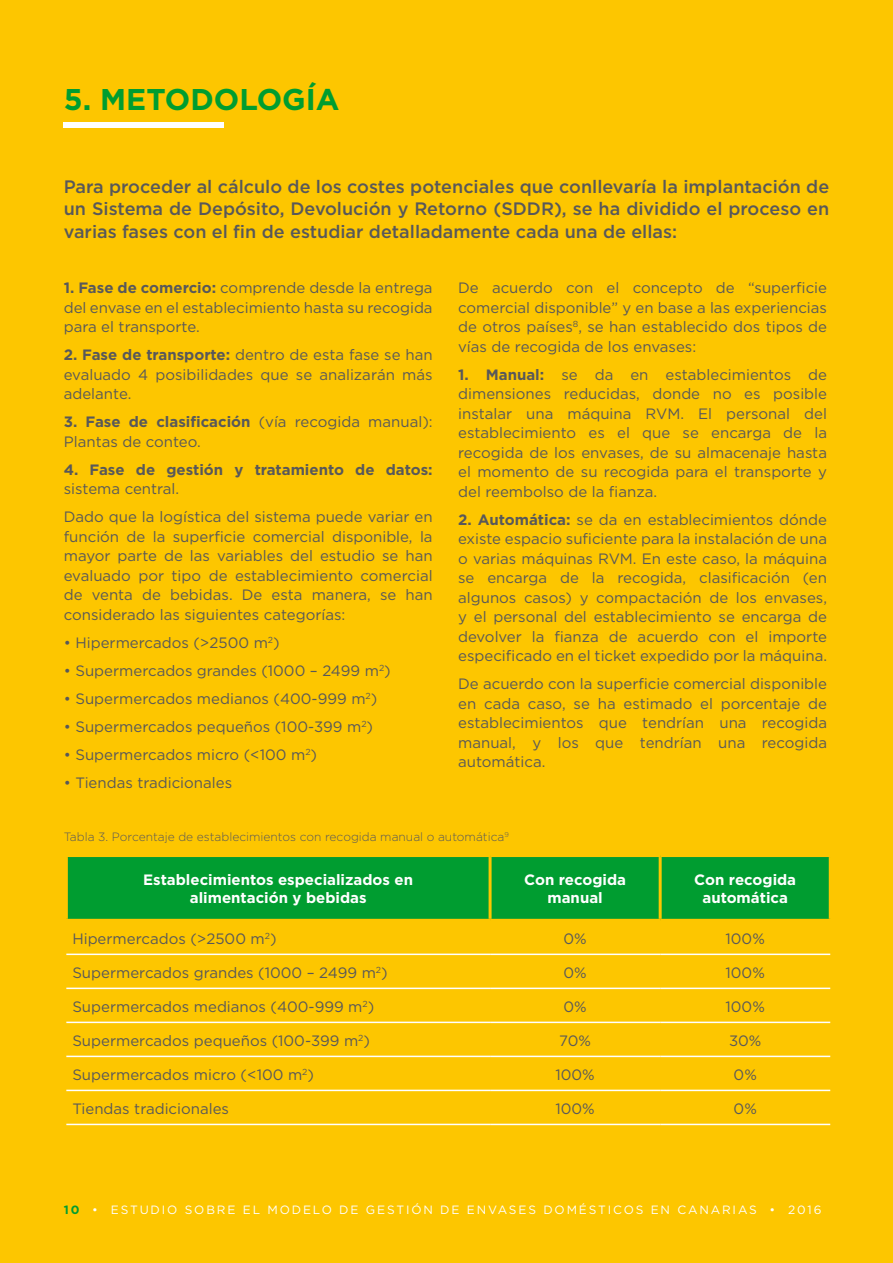
<style>
.page{position:relative;width:893px;height:1263px;background:#fdc600}
.page>*{position:absolute;margin:0;border:0;box-sizing:border-box;transform-origin:0 0}
.t1{font:700 30px "Gotham";color:#009d30}
.t2{font:500 18px/22.5px "Gotham";color:#58585a;text-align:justify}
.t3{font:15px/19.5px "Gotham";color:#58585a;text-align:justify}
.t4{font:700 15px/18px "Gotham";color:#fff;text-align:center}
.t5{font:700 15px "Gotham";color:#58585a}
.t6{font:12px "Gotham";letter-spacing:.155em;color:#fff}
.t7{font:300 12px "Gotham";color:#58585a}
.s1{font-weight:700}
.s2{font-weight:700;color:#009d30}
</style>
<div class="page">
<div style="left:64px;top:122px;width:160px;height:6px;background:#fff"></div>
<div style="left:68px;top:857px;width:761px;height:62px;background:#009d30"></div>
<hr style="left:66px;top:953px;width:424px;height:2px;background:#fff">
<hr style="left:490px;top:953px;width:170px;height:2px;background:#fff">
<hr style="left:660px;top:953px;width:170px;height:2px;background:#fff">
<hr style="left:66px;top:987px;width:424px;height:2px;background:#fff">
<hr style="left:490px;top:987px;width:170px;height:2px;background:#fff">
<hr style="left:660px;top:987px;width:170px;height:2px;background:#fff">
<hr style="left:66px;top:1021px;width:424px;height:2px;background:#fff">
<hr style="left:490px;top:1021px;width:170px;height:2px;background:#fff">
<hr style="left:660px;top:1021px;width:170px;height:2px;background:#fff">
<hr style="left:66px;top:1056px;width:424px;height:1px;background:#fff">
<hr style="left:490px;top:1056px;width:170px;height:1px;background:#fff">
<hr style="left:660px;top:1056px;width:170px;height:1px;background:#fff">
<hr style="left:66px;top:1090px;width:424px;height:1px;background:#fff">
<hr style="left:490px;top:1090px;width:170px;height:1px;background:#fff">
<hr style="left:660px;top:1090px;width:170px;height:1px;background:#fff">
<hr style="left:66px;top:1124px;width:424px;height:1px;background:#fff">
<hr style="left:490px;top:1124px;width:170px;height:1px;background:#fff">
<hr style="left:660px;top:1124px;width:170px;height:1px;background:#fff">
<hr style="left:489px;top:857px;width:3px;height:62px;background:#fdc600">
<hr style="left:659px;top:857px;width:3px;height:62px;background:#fdc600">
<h1 class="t1" style="left:64px;top:82px;width:277px">5. metodología</h1>
<p class="t2" style="left:64px;top:175px;width:767px">Para proceder al cálculo de los costes potenciales que conllevaría la implantación de un Sistema de Depósito, Devolución y Retorno (SDDR), se ha dividido el proceso en varias fases con el fin de estudiar detalladamente cada una de ellas:</p>
<p class="t3" style="left:64px;top:278px;width:370px"><span class="s1">1. Fase de comercio:</span> comprende desde la entrega del envase en el establecimiento hasta su recogida para el transporte.</p>
<p class="t3" style="left:64px;top:345px;width:370px"><span class="s1">2. Fase de transporte:</span> dentro de esta fase se han evaluado 4 posibilidades que se analizarán más adelante.</p>
<p class="t3" style="left:64px;top:412px;width:370px"><span class="s1">3. Fase de clasificación</span> (vía recogida manual):<br>Plantas de conteo.</p>
<p class="t5" style="left:64px;top:461px;width:370px">4. Fase de gestión y tratamiento de datos:</p>
<p class="t3" style="left:64px;top:475px;width:370px;line-height:28px">sistema central.<br>Dado que la logística del sistema puede variar en</p>
<p class="t3" style="left:64px;top:526px;width:370px">función de la superficie comercial disponible, la mayor parte de las variables del estudio se han evaluado por tipo de establecimiento comercial de venta de bebidas. De esta manera, se han considerado las siguientes categorías:</p>
<p class="t3" style="left:64px;top:632px;width:217px">• Hipermercados (&gt;2500 m<sup>2</sup>)</p>
<p class="t3" style="left:64px;top:660px;width:328px">• Supermercados grandes (1000 – 2499 m<sup>2</sup>)</p>
<p class="t3" style="left:64px;top:688px;width:315px">• Supermercados medianos (400-999 m<sup>2</sup>)</p>
<p class="t3" style="left:64px;top:716px;width:311px">• Supermercados pequeños (100-399 m<sup>2</sup>)</p>
<p class="t3" style="left:64px;top:744px;width:255px">• Supermercados micro (&lt;100 m<sup>2</sup>)</p>
<p class="t3" style="left:64px;top:772px;width:170px">• Tiendas tradicionales</p>
<p class="t3" style="left:458px;top:278px;width:370px">De acuerdo con el concepto de “superficie comercial disponible” y en base a las experiencias de otros países<sup>8</sup>, se han establecido dos tipos de vías de recogida de los envases:</p>
<p class="t3" style="left:458px;top:364px;width:370px"><span class="s1">1. Manual:</span> se da en establecimientos de dimensiones reducidas, donde no es posible instalar una máquina RVM. El personal del establecimiento es el que se encarga de la recogida de los envases, de su almacenaje hasta el momento de su recogida para el transporte y del reembolso de la fianza.</p>
<p class="t3" style="left:458px;top:509px;width:370px"><span class="s1">2. Automática:</span> se da en establecimientos dónde existe espacio suficiente para la instalación de una o varias máquinas RVM. En este caso, la máquina se encarga de la recogida, clasificación (en algunos casos) y compactación de los envases, y el personal del establecimiento se encarga de devolver la fianza de acuerdo con el importe especificado en el ticket expedido por la máquina.</p>
<p class="t3" style="left:458px;top:674px;width:370px">De acuerdo con la superficie comercial disponible en cada caso, se ha estimado el porcentaje de establecimientos que tendrían una recogida manual, y los que tendrían una recogida automática.</p>
<p class="t7" style="left:64px;top:830px;width:447px">Tabla 3. Porcentaje de establecimientos con recogida manual o automática<sup>9</sup></p>
<p class="t4" style="left:143px;top:870px;width:271px">Establecimientos especializados en alimentación y bebidas</p>
<p class="t4" style="left:524px;top:870px;width:103px">Con recogida manual</p>
<p class="t4" style="left:694px;top:870px;width:103px">Con recogida automática</p>
<p class="t3" style="left:72px;top:928px;width:206px">Hipermercados (&gt;2500 m<sup>2</sup>)</p>
<p class="t3" style="left:563px;top:928px;width:25px">0%</p>
<p class="t3" style="left:725px;top:928px;width:41px">100%</p>
<p class="t3" style="left:72px;top:962px;width:317px">Supermercados grandes (1000 – 2499 m<sup>2</sup>)</p>
<p class="t3" style="left:563px;top:962px;width:25px">0%</p>
<p class="t3" style="left:725px;top:962px;width:41px">100%</p>
<p class="t3" style="left:72px;top:996px;width:303px">Supermercados medianos (400-999 m<sup>2</sup>)</p>
<p class="t3" style="left:563px;top:996px;width:25px">0%</p>
<p class="t3" style="left:725px;top:996px;width:41px">100%</p>
<p class="t3" style="left:72px;top:1030px;width:299px">Supermercados pequeños (100-399 m<sup>2</sup>)</p>
<p class="t3" style="left:559px;top:1030px;width:33px">70%</p>
<p class="t3" style="left:729px;top:1030px;width:34px">30%</p>
<p class="t3" style="left:72px;top:1064px;width:243px">Supermercados micro (&lt;100 m<sup>2</sup>)</p>
<p class="t3" style="left:555px;top:1064px;width:41px">100%</p>
<p class="t3" style="left:734px;top:1064px;width:25px">0%</p>
<p class="t3" style="left:72px;top:1098px;width:158px">Tiendas tradicionales</p>
<p class="t3" style="left:555px;top:1098px;width:41px">100%</p>
<p class="t3" style="left:734px;top:1098px;width:25px">0%</p>
<p class="t6" style="left:64px;top:1203px;width:163px"><span class="s2">10</span> • Est udio s obre</p>
<p class="t6" style="left:243px;top:1203px;width:9px">el</p>
<p class="t6" style="left:267px;top:1203px;width:109px">modelo de gest</p>
<p class="t6" style="left:406px;top:1203px;width:102px">ión de envases</p>
<p class="t6" style="left:543px;top:1203px;width:205px">dom ésticos en Canar ias</p>
<p class="t6" style="left:770px;top:1203px;width:53px">• 2016</p>
</div>
